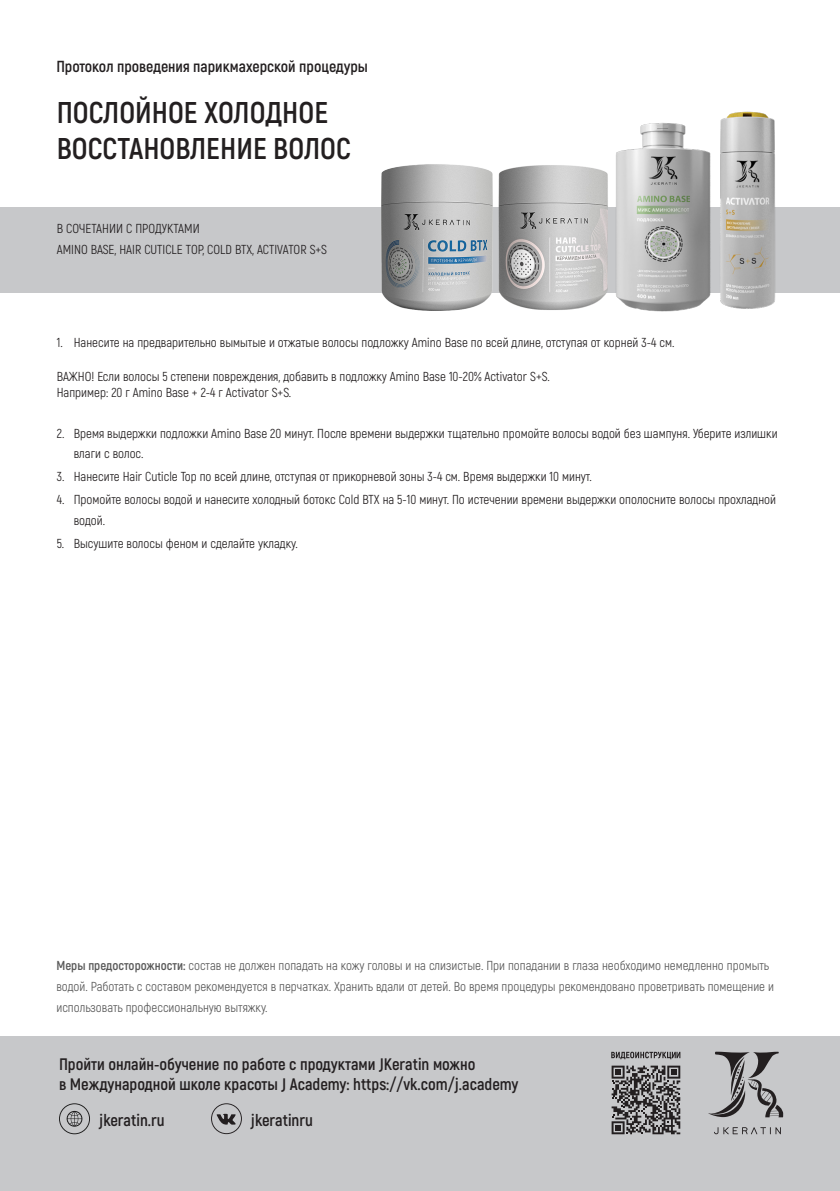
<style>
.page{position:relative;width:840px;height:1191px;background:#fff}
.page>*{position:absolute;margin:0;border:0;box-sizing:border-box;transform-origin:0 0}
.Заголовок{font:700 30px/36px "Akrobat";color:#231f20}
.t1{font:700 16.6px/20px "Akrobat";color:#231f20}
.t2{font:700 16px "Akrobat";color:#231f20}
.текст{font:13px/20.8px "Akrobat";color:#231f20}
.Меры_предосторожност{font:13px/20.8px "Akrobat";color:#595959}
.Продукты{font:13px/20.8px "Akrobat";color:#231f20}
.s1{font-weight:700}
</style>
<div class="page">
<div style="left:0;top:1036px;width:839px;height:155px;background:#c7c8ca"></div>
<svg style="left:211px;top:1103px;width:31px;height:31px"></svg>
<svg style="left:59px;top:1103px;width:31px;height:31px"></svg>
<svg style="left:714px;top:1127px;width:66px;height:7px"></svg>
<svg style="left:708px;top:1051px;width:75px;height:66px"></svg>
<svg style="left:611px;top:1065px;width:69px;height:69px"></svg>
<svg style="left:611px;top:1051px;width:69px;height:8px"></svg>
<div style="left:0;top:207px;width:839px;height:86px;background:#c7c8ca"></div>
<img style="left:720px;top:111px;width:56px;height:198px">
<img style="left:616px;top:123px;width:95px;height:189px">
<img style="left:381px;top:164px;width:227px;height:147px">
<p class="t2" style="left:56px;top:56px;width:313px">Протокол проведения парикмахерской процедуры</p>
<p class="Заголовок" style="left:57px;top:94px;width:295px">ПОСЛОЙНОЕ ХОЛОДНОЕ<br>ВОССТАНОВЛЕНИЕ ВОЛОС</p>
<p class="Продукты" style="left:57px;top:218px;width:272px">В СОЧЕТАНИИ С ПРОДУКТАМИ<br>AMINO BASE, HAIR CUTICLE TOP, СOLD BTX, ACTIVATOR S+S</p>
<p class="текст" style="left:57px;top:332px;width:618px">1. Нанесите на предварительно вымытые и отжатые волосы подложку Amino Base по всей длине, отступая от корней 3-4 см.</p>
<p class="текст" style="left:57px;top:369px;width:494px;line-height:15.6px">ВАЖНО! Если волосы 5 степени повреждения, добавить в подложку Amino Base 10-20% Activator S+S.<br>Например: 20 г Amino Base + 2-4 г Activator S+S.</p>
<p class="текст" style="left:74px;top:422px;width:705px;text-indent:-17px">2. Время выдержки подложки Amino Base 20 минут. После времени выдержки тщательно промойте волосы водой без шампуня. Уберите излишки влаги с волос.</p>
<p class="текст" style="left:57px;top:466px;width:536px">3. Нанесите Hair Cuticle Top по всей длине, отступая от прикорневой зоны 3-4 см. Время выдержки 10 минут.</p>
<p class="текст" style="left:74px;top:489px;width:703px;text-indent:-17px">4. Промойте волосы водой и нанесите холодный ботокс Cold BTX на 5-10 минут. По истечении времени выдержки ополосните волосы прохладной водой.</p>
<p class="текст" style="left:57px;top:533px;width:242px">5. Высушите волосы феном и сделайте укладку.</p>
<p class="Меры_предосторожност" style="left:56px;top:955px;width:718px"><span class="s1">Меры предосторожности:</span> состав не должен попадать на кожу головы и на слизистые. При попадании в глаза необходимо немедленно промыть водой. Работать с составом рекомендуется в перчатках. Хранить вдали от детей. Во время процедуры рекомендовано проветривать помещение и использовать профессиональную вытяжку.</p>
<p class="t1" style="left:59px;top:1053px;width:461px">Пройти онлайн-обучение по работе с продуктами JKeratin можно<br>в Международной школе красоты J Academy: https://vk.com/j.academy</p>
<p class="t1" style="left:99px;top:1110px;width:67px">jkeratin.ru</p>
<p class="t1" style="left:251px;top:1110px;width:63px">jkeratinru</p>
</div>
